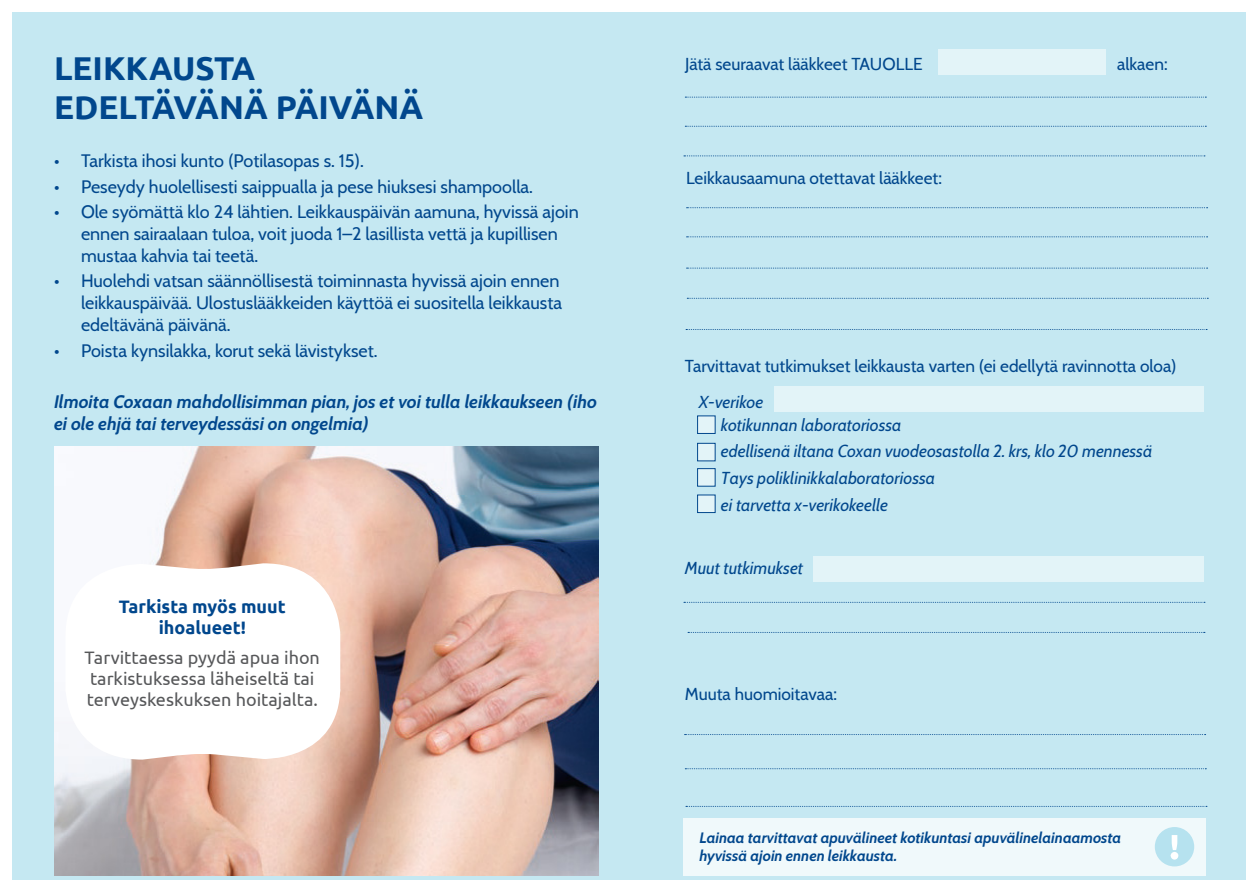
<style>
.page{position:relative;width:1259px;height:893px;background:#fff}
.page>*{position:absolute;margin:0;border:0;box-sizing:border-box;transform-origin:0 0}
.t1{font:700 33px "Ubuntu";color:#01478d}
.t2{font:18px/21.6px "Cabin";color:#01478d}
.Checklist_leipis_listassa{font:italic 700 18px/21.6px "Cabin";color:#01478d}
.Checklist_leipis_listassa-2{font:18px "Ubuntu";color:#57585a}
.Checklist_leipis_listassa-3{font:700 18px/21px "Ubuntu";color:#01478d;text-align:center}
.Checklist_leipis_listassa-4{font:italic 17.25px "Cabin";color:#01478d}
.Checklist_leipis_listassa-5{font:17.25px "Cabin";color:#01478d}
.Checklist_leipis_listassa-6{font:italic 700 15px "Cabin";color:#01478d}
</style>
<div class="page">
<div style="left:13px;top:13px;width:1233px;height:867px;background:#c5e8f2"></div>
<svg style="left:685px;top:97px;width:521px;height:1px"></svg>
<svg style="left:685px;top:126px;width:521px;height:1px"></svg>
<div style="left:938px;top:50px;width:167px;height:25px;background:#e3f4f8"></div>
<div style="left:774px;top:386px;width:430px;height:25px;background:#e3f4f8"></div>
<div style="left:813px;top:557px;width:391px;height:25px;background:#e3f4f8"></div>
<svg style="left:684px;top:734px;width:521px;height:1px"></svg>
<svg style="left:685px;top:768px;width:521px;height:1px"></svg>
<svg style="left:686px;top:806px;width:521px;height:1px"></svg>
<img style="left:54px;top:446px;width:544px;height:430px">
<svg style="left:65px;top:561px;width:275px;height:201px;fill:#fff"></svg>
<div style="left:697px;top:416px;width:18px;height:17px;background:#e3f4f8"></div>
<div style="left:697px;top:415px;width:18px;height:19px;border:1px solid #01478d"></div>
<div style="left:697px;top:443px;width:18px;height:18px;background:#e3f4f8"></div>
<div style="left:697px;top:443px;width:18px;height:18px;border:1px solid #01478d"></div>
<div style="left:697px;top:469px;width:18px;height:17px;background:#e3f4f8"></div>
<div style="left:697px;top:468px;width:18px;height:19px;border:1px solid #01478d"></div>
<svg style="left:684px;top:602px;width:521px;height:1px"></svg>
<svg style="left:688px;top:632px;width:517px;height:1px"></svg>
<div style="left:683px;top:818px;width:523px;height:58px;background:#f0f9fb"></div>
<div style="left:1154px;top:827px;width:40px;height:39px;background:#b6e2ef;border-radius:50%"></div>
<svg style="left:1171px;top:835px;width:7px;height:19px"></svg>
<div style="left:1170px;top:852px;width:8px;height:8px;background:#fff;border-radius:50%"></div>
<svg style="left:686px;top:207px;width:521px;height:1px"></svg>
<svg style="left:686px;top:268px;width:521px;height:1px"></svg>
<svg style="left:686px;top:236px;width:521px;height:1px"></svg>
<svg style="left:687px;top:298px;width:521px;height:1px"></svg>
<div style="left:697px;top:495px;width:18px;height:18px;background:#e3f4f8"></div>
<div style="left:697px;top:495px;width:18px;height:18px;border:1px solid #01478d"></div>
<svg style="left:684px;top:155px;width:521px;height:1px"></svg>
<svg style="left:686px;top:329px;width:521px;height:1px"></svg>
<p class="t1" style="left:54px;top:48px;width:203px">LEIKKAUSTA</p>
<p class="t1" style="left:54px;top:87px;width:371px">EDELTÄVÄNÄ PÄIVÄNÄ</p>
<p class="t2" style="left:54px;top:148px;width:311px">• Tarkista ihosi kunto (Potilasopas s. 15).</p>
<p class="t2" style="left:54px;top:174px;width:480px">• Peseydy huolellisesti saippualla ja pese hiuksesi shampoolla.</p>
<p class="t2" style="left:81px;top:200px;width:499px;text-indent:-27px">• Ole syömättä klo 24 lähtien. Leikkauspäivän aamuna, hyvissä ajoin ennen sairaalaan tuloa, voit juoda 1–2 lasillista vettä ja kupillisen mustaa kahvia tai teetä.</p>
<p class="t2" style="left:81px;top:269px;width:482px;text-indent:-27px">• Huolehdi vatsan säännöllisestä toiminnasta hyvissä ajoin ennen leikkauspäivää. Ulostuslääkkeiden käyttöä ei suositella leikkausta edeltävänä päivänä.</p>
<p class="t2" style="left:54px;top:338px;width:325px">• Poista kynsilakka, korut sekä lävistykset.</p>
<p class="Checklist_leipis_listassa" style="left:54px;top:390px;width:544px">Ilmoita Coxaan mahdollisimman pian, jos et voi tulla leikkaukseen (iho ei ole ehjä tai terveydessäsi on ongelmia)</p>
<p class="Checklist_leipis_listassa-3" style="left:119px;top:596px;width:169px">Tarkista myös muut ihoalueet!</p>
<p class="Checklist_leipis_listassa-2" style="left:85px;top:647px;width:237px">Tarvittaessa pyydä apua ihon</p>
<p class="Checklist_leipis_listassa-2" style="left:90px;top:668px;width:226px">tarkistuksessa läheiseltä tai</p>
<p class="Checklist_leipis_listassa-2" style="left:87px;top:689px;width:232px">terveyskeskuksen hoitajalta.</p>
<p class="Checklist_leipis_listassa-5" style="left:685px;top:50px;width:239px">Jätä seuraavat lääkkeet TAUOLLE</p>
<p class="Checklist_leipis_listassa-5" style="left:1117px;top:50px;width:52px">alkaen:</p>
<p class="Checklist_leipis_listassa-5" style="left:686px;top:165px;width:257px">Leikkausaamuna otettavat lääkkeet:</p>
<p class="Checklist_leipis_listassa-5" style="left:685px;top:352px;width:493px">Tarvittavat tutkimukset leikkausta varten (ei edellytä ravinnotta oloa)</p>
<p class="Checklist_leipis_listassa-4" style="left:699px;top:388px;width:66px">X-verikoe</p>
<p class="Checklist_leipis_listassa-4" style="left:721px;top:411px;width:182px">kotikunnan laboratoriossa</p>
<p class="Checklist_leipis_listassa-4" style="left:721px;top:438px;width:433px">edellisenä iltana Coxan vuodeosastolla 2. krs, klo 20 mennessä</p>
<p class="Checklist_leipis_listassa-4" style="left:721px;top:464px;width:216px">Tays poliklinikkalaboratoriossa</p>
<p class="Checklist_leipis_listassa-4" style="left:721px;top:491px;width:168px">ei tarvetta x-verikokeelle</p>
<p class="Checklist_leipis_listassa-4" style="left:685px;top:554px;width:120px">Muut tutkimukset</p>
<p class="Checklist_leipis_listassa-5" style="left:685px;top:680px;width:153px">Muuta huomioitavaa:</p>
<p class="Checklist_leipis_listassa-6" style="left:699px;top:826px;width:423px">Lainaa tarvittavat apuvälineet kotikuntasi apuvälinelainaamosta</p>
<p class="Checklist_leipis_listassa-6" style="left:699px;top:844px;width:199px">hyvissä ajoin ennen leikkausta.</p>
</div>
